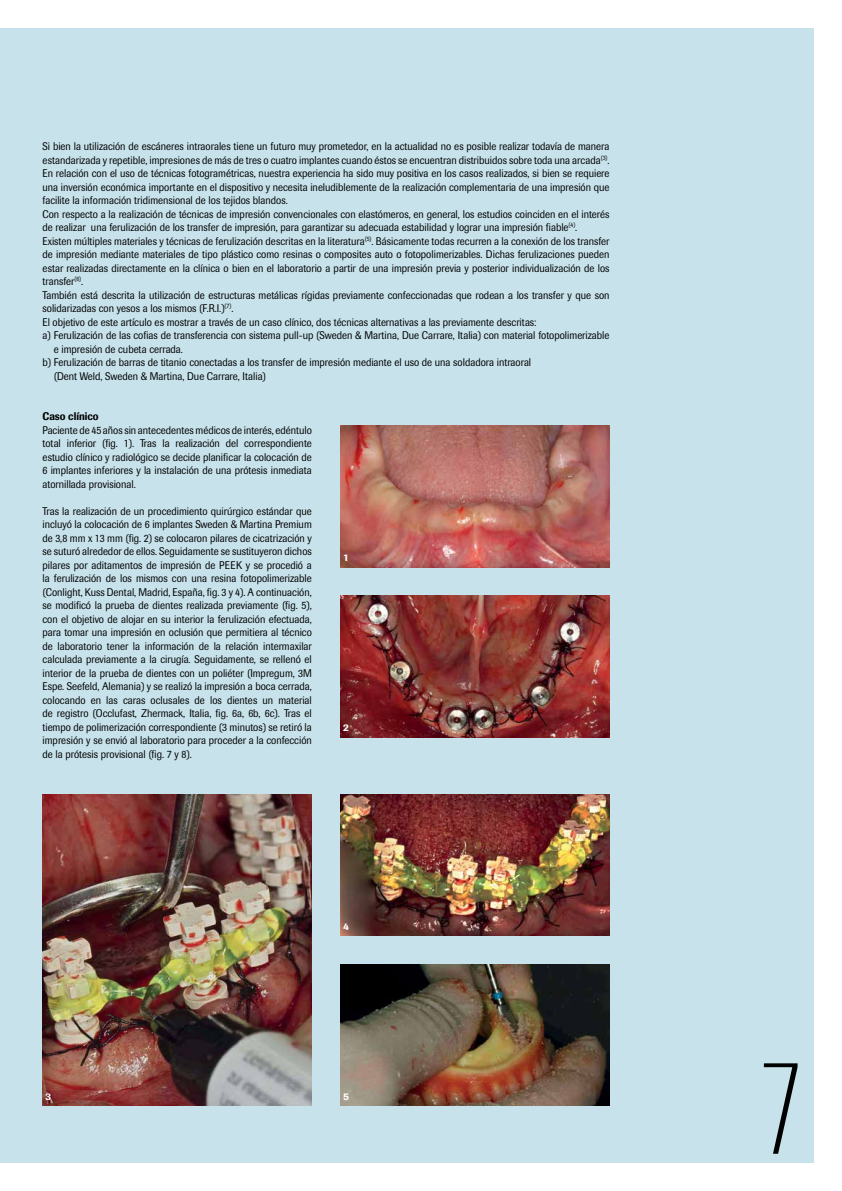
<style>
.page{position:relative;width:842px;height:1191px;background:#fff}
.page>*{position:absolute;margin:0;border:0;box-sizing:border-box;transform-origin:0 0}
.t1{font:300 128px "RB No 2";color:#000}
.t2{font:11px/13.5px "Imago";color:#000;text-align:justify;scale:.9 1}
.t3{font:500 11px "Imago";color:#000;scale:.9 1}
.t4{font:500 10px "Imago";color:#fff}
</style>
<div class="page">
<div style="left:0;top:28px;width:814px;height:1134px;background:#c7e2eb"></div>
<img style="left:340px;top:425px;width:269px;height:142px">
<img style="left:340px;top:595px;width:269px;height:142px">
<img style="left:340px;top:794px;width:269px;height:141px">
<img style="left:340px;top:964px;width:269px;height:142px">
<img style="left:43px;top:794px;width:269px;height:312px">
<p class="t2" style="left:43px;top:139px;width:631px">Si bien la utilización de escáneres intraorales tiene un futuro muy prometedor, en la actualidad no es posible realizar todavía de manera</p>
<p class="t2" style="left:43px;top:153px;width:631px">estandarizada y repetible, impresiones de más de tres o cuatro implantes cuando éstos se encuentran distribuidos sobre toda una arcada<sup>(3)</sup>.</p>
<p class="t2" style="left:43px;top:166px;width:631px">En relación con el uso de técnicas fotogramétricas, nuestra experiencia ha sido muy positiva en los casos realizados, si bien se requiere</p>
<p class="t2" style="left:43px;top:180px;width:631px">una inversión económica importante en el dispositivo y necesita ineludiblemente de la realización complementaria de una impresión que</p>
<p class="t2" style="left:43px;top:193px;width:274px">facilite la información tridimensional de los tejidos blandos.</p>
<p class="t2" style="left:43px;top:207px;width:631px">Con respecto a la realización de técnicas de impresión convencionales con elastómeros, en general, los estudios coinciden en el interés</p>
<p class="t2" style="left:43px;top:220px;width:596px">de realizar una ferulización de los transfer de impresión, para garantizar su adecuada estabilidad y lograr una impresión fiable<sup>(4)</sup>.</p>
<p class="t2" style="left:43px;top:234px;width:631px">Existen múltiples materiales y técnicas de ferulización descritas en la literatura<sup>(5)</sup>. Básicamente todas recurren a la conexión de los transfer</p>
<p class="t2" style="left:43px;top:247px;width:631px">de impresión mediante materiales de tipo plástico como resinas o composites auto o fotopolimerizables. Dichas ferulizaciones pueden</p>
<p class="t2" style="left:43px;top:261px;width:631px">estar realizadas directamente en la clínica o bien en el laboratorio a partir de una impresión previa y posterior individualización de los</p>
<p class="t2" style="left:43px;top:274px;width:47px">transfer<sup>(6)</sup>.</p>
<p class="t2" style="left:43px;top:288px;width:631px">También está descrita la utilización de estructuras metálicas rígidas previamente confeccionadas que rodean a los transfer y que son</p>
<p class="t2" style="left:43px;top:301px;width:214px">solidarizadas con yesos a los mismos (F.R.I.)<sup>(7)</sup>.</p>
<p class="t2" style="left:43px;top:315px;width:550px">El objetivo de este artículo es mostrar a través de un caso clínico, dos técnicas alternativas a las previamente descritas:</p>
<p class="t2" style="left:43px;top:328px;width:631px">a) Ferulización de las cofias de transferencia con sistema pull-up (Sweden &amp; Martina, Due Carrare, Italia) con material fotopolimerizable</p>
<p class="t2" style="left:54px;top:342px;width:145px">e impresión de cubeta cerrada.</p>
<p class="t2" style="left:43px;top:355px;width:544px">b) Ferulización de barras de titanio conectadas a los transfer de impresión mediante el uso de una soldadora intraoral</p>
<p class="t2" style="left:54px;top:369px;width:237px">(Dent Weld, Sweden &amp; Martina, Due Carrare, Italia)</p>
<p class="t3" style="left:43px;top:409px;width:64px">Caso clínico</p>
<p class="t2" style="left:43px;top:423px;width:301px">Paciente de 45 años sin antecedentes médicos de interés, edéntulo total inferior (fig. 1). Tras la realización del correspondiente estudio clínico y radiológico se decide planificar la colocación de 6 implantes inferiores y la instalación de una prótesis inmediata atornillada provisional.</p>
<p class="t2" style="left:43px;top:504px;width:301px">Tras la realización de un procedimiento quirúrgico estándar que incluyó la colocación de 6 implantes Sweden &amp; Martina Premium de 3,8 mm x 13 mm (fig. 2) se colocaron pilares de cicatrización y se suturó alrededor de ellos. Seguidamente se sustituyeron dichos pilares por aditamentos de impresión de PEEK y se procedió a la ferulización de los mismos con una resina fotopolimerizable (Conlight, Kuss Dental, Madrid, España, fig. 3 y 4). A continuación, se modificó la prueba de dientes realizada previamente (fig. 5), con el objetivo de alojar en su interior la ferulización efectuada, para tomar una impresión en oclusión que permitiera al técnico de laboratorio tener la información de la relación intermaxilar calculada previamente a la cirugía. Seguidamente, se rellenó el interior de la prueba de dientes con un poliéter (Impregum, 3M Espe. Seefeld, Alemania) y se realizó la impresión a boca cerrada, colocando en las caras oclusales de los dientes un material de registro (Occlufast, Zhermack, Italia, fig. 6a, 6b, 6c). Tras el tiempo de polimerización correspondiente (3 minutos) se retiró la impresión y se envió al laboratorio para proceder a la confección de la prótesis provisional (fig. 7 y 8).</p>
<p class="t4" style="left:343px;top:551px;width:7px">1</p>
<p class="t4" style="left:343px;top:721px;width:7px">2</p>
<p class="t4" style="left:343px;top:920px;width:7px">4</p>
<p class="t4" style="left:45px;top:1090px;width:7px">3</p>
<p class="t4" style="left:343px;top:1090px;width:7px">5</p>
<h1 class="t1" style="left:757px;top:1040px;width:47px">7</h1>
</div>
